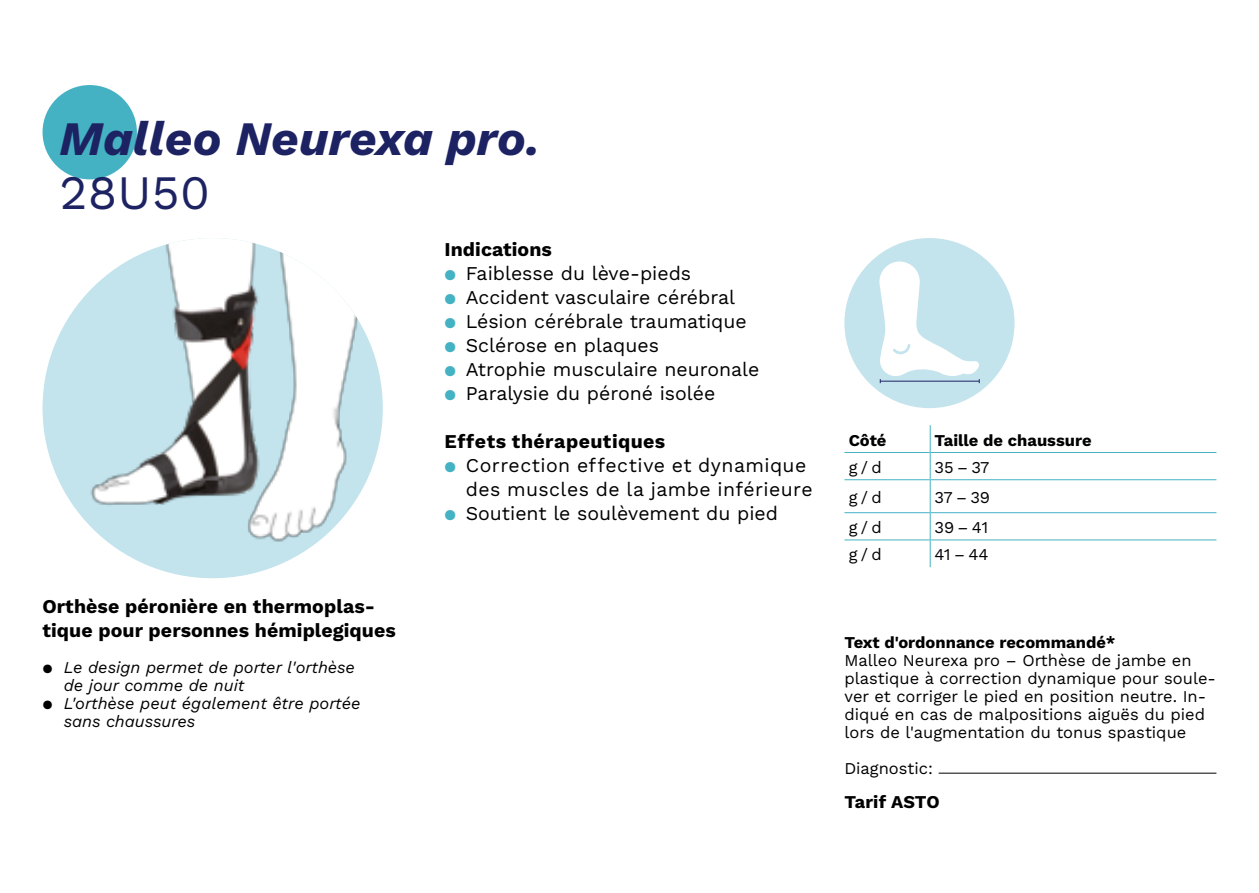
<style>
.page{position:relative;width:1259px;height:893px;background:#fff}
.page>*{position:absolute;margin:0;border:0;box-sizing:border-box;transform-origin:0 0}
.t1{font:italic 700 48px "Work Sans";color:#1d2362}
.t2{font:48px "Work Sans";letter-spacing:.005em;color:#1d2362}
.t3{font:19.5px/24px "Work Sans";color:#000}
.t4{font:700 19.5px/24px "Work Sans";letter-spacing:.005em;color:#000}
.t5{font:19.5px "Work Sans";letter-spacing:.025em;color:#000}
.t6{font:19.5px "Work Sans";letter-spacing:.02em;color:#000}
.t7{font:700 19.5px "Work Sans";letter-spacing:.025em;color:#000}
.t8{font:700 18px "Work Sans";letter-spacing:.005em;color:#000}
.t9{font:16.5px/18px "Work Sans";color:#000}
.t10{font:italic 16.5px "Work Sans";color:#000}
.t11{font:700 16.5px "Work Sans";color:#000}
.s1{font-weight:700}
.s2{font-weight:700;color:#44b2c3}
</style>
<div class="page">
<div style="left:43px;top:85px;width:94px;height:94px;background:#44b2c3;border-radius:50%"></div>
<img style="left:45px;top:238px;width:338px;height:340px">
<hr style="left:938px;top:773px;width:278px;height:1px;background:#000">
<div style="left:844px;top:238px;width:170px;height:170px;background:#c3e4ed;border-radius:50%"></div>
<svg style="left:879px;top:262px;width:101px;height:121px"></svg>
<hr style="left:844px;top:452px;width:85px;height:1px;background:#44b2c3">
<hr style="left:930px;top:452px;width:286px;height:1px;background:#44b2c3">
<svg style="left:929px;top:425px;width:1px;height:55px"></svg>
<hr style="left:844px;top:479px;width:85px;height:1px;background:#44b2c3">
<hr style="left:930px;top:479px;width:286px;height:1px;background:#44b2c3">
<hr style="left:929px;top:480px;width:1px;height:33px;background:#44b2c3">
<hr style="left:844px;top:512px;width:85px;height:1px;background:#44b2c3">
<hr style="left:930px;top:512px;width:286px;height:1px;background:#44b2c3">
<hr style="left:844px;top:539px;width:85px;height:1px;background:#44b2c3">
<hr style="left:930px;top:539px;width:286px;height:1px;background:#44b2c3">
<svg style="left:929px;top:513px;width:1px;height:54px"></svg>
<h1 class="t1" style="left:60px;top:102px;width:482px">Malleo Neurexa pro.</h1>
<h1 class="t2" style="left:60px;top:156px;width:152px">28U50</h1>
<p class="t4" style="left:43px;top:594px;width:355px">Orthèse péronière en thermoplas&shy;tique pour personnes hémiplegiques</p>
<p class="t10" style="left:43px;top:655px;width:314px">⚫ Le design permet de porter l'orthèse</p>
<p class="t10" style="left:64px;top:673px;width:182px">de jour comme de nuit</p>
<p class="t10" style="left:43px;top:691px;width:320px">⚫ L'orthèse peut également être portée</p>
<p class="t10" style="left:64px;top:709px;width:133px">sans chaussures</p>
<p class="t3" style="left:444px;top:237px;width:316px"><span class="s1">Indications<br></span><span class="s2">⚫</span> Faiblesse du lève-pieds<br><span class="s2">⚫</span> Accident vasculaire cérébral<br><span class="s2">⚫</span> Lésion cérébrale traumatique <span class="s2">⚫</span> Sclérose en plaques<br><span class="s2">⚫</span> Atrophie musculaire neuronale <span class="s2">⚫</span> Paralysie du péroné isolée</p>
<p class="t7" style="left:444px;top:427px;width:222px">Effets thérapeutiques</p>
<p class="t5" style="left:444px;top:451px;width:363px"><span class="s2">⚫</span> Correction effective et dynamique</p>
<p class="t6" style="left:466px;top:475px;width:348px">des muscles de la jambe inférieure</p>
<p class="t3" style="left:444px;top:501px;width:335px"><span class="s2">⚫</span> Soutient le soulèvement du pied</p>
<p class="t11" style="left:848px;top:427px;width:39px">Côté</p>
<p class="t11" style="left:934px;top:427px;width:159px">Taille de chaussure</p>
<p class="t9" style="left:848px;top:458px;width:35px">g / d</p>
<p class="t9" style="left:934px;top:458px;width:57px">35 – 37</p>
<p class="t9" style="left:848px;top:488px;width:35px">g / d</p>
<p class="t9" style="left:934px;top:488px;width:57px">37 – 39</p>
<p class="t9" style="left:848px;top:518px;width:35px">g / d</p>
<p class="t9" style="left:934px;top:518px;width:55px">39 – 41</p>
<p class="t9" style="left:848px;top:545px;width:35px">g / d</p>
<p class="t9" style="left:934px;top:545px;width:56px">41 – 44</p>
<p class="t11" style="left:844px;top:629px;width:273px">Text d'ordonnance recommandé*</p>
<p class="t9" style="left:844px;top:650px;width:373px">Malleo Neurexa pro – Orthèse de jambe en plastique à correction dynamique pour soule&shy;ver et corriger le pied en position neutre. In&shy;diqué en cas de malpositions aiguës du pied lors de l'augmentation du tonus spastique</p>
<p class="t9" style="left:844px;top:758px;width:90px">Diagnostic:</p>
<p class="t8" style="left:844px;top:788px;width:97px">Tarif ASTO</p>
</div>
